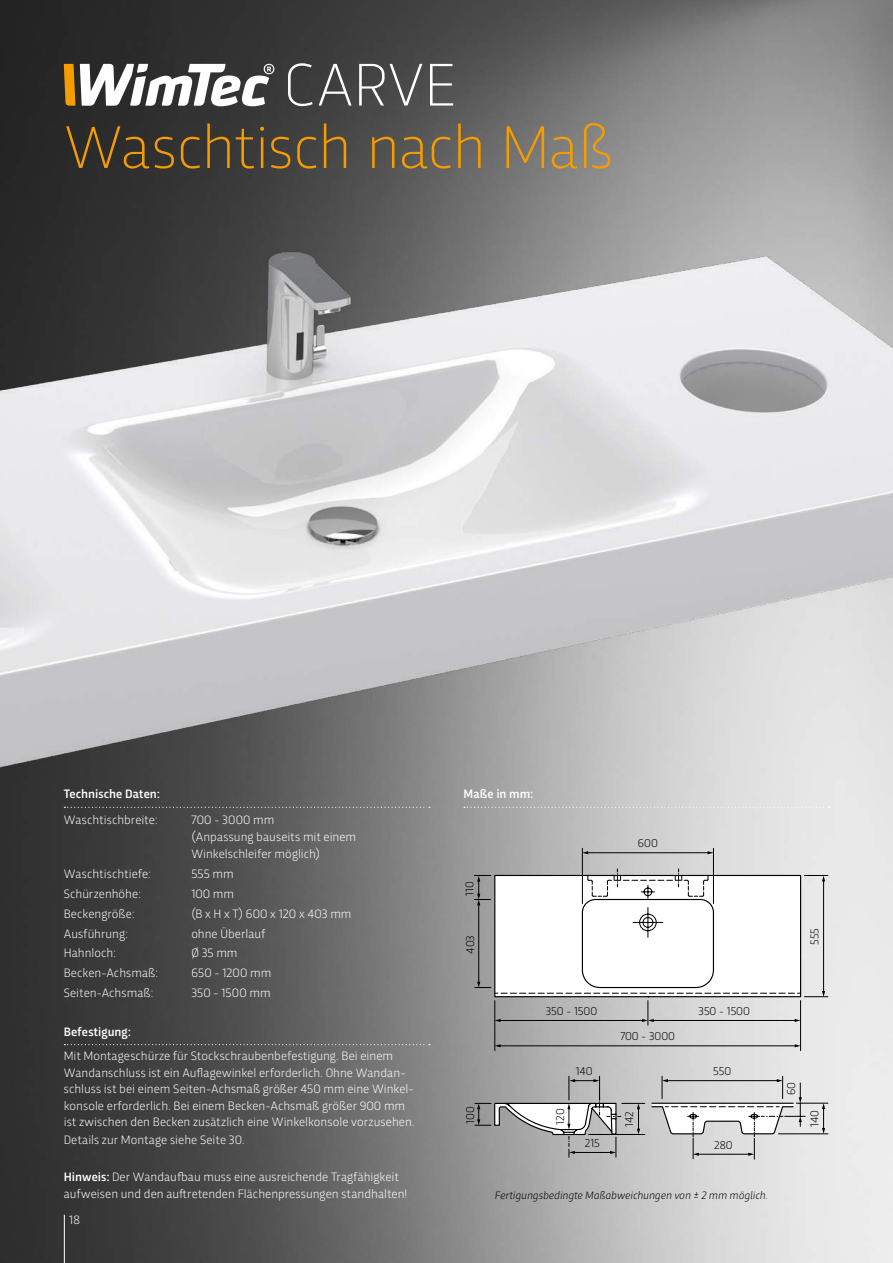
<style>
.page{position:relative;width:893px;height:1263px;background:#fff}
.page>*{position:absolute;margin:0;border:0;box-sizing:border-box;transform-origin:0 0}
.t1{font:200 63px "Trasandina";letter-spacing:-.01em;color:#f59c00}
.t2{font:200 63px "Trasandina";letter-spacing:-.005em;color:#fff}
.t3{font:300 12.75px/16.6px "Trasandina";letter-spacing:.005em;color:#fff}
.t4{font:500 12.75px "Trasandina";letter-spacing:.005em;color:#fff}
.t5{font:300 11.85px "Trasandina";color:#000}
.t6{font:italic 300 11.25px "Trasandina";letter-spacing:.005em;color:#000}
.s1{font-weight:500}
</style>
<div class="page">
<img style="left:0;top:0;width:893px;height:1263px">
<svg style="left:64px;top:807px;width:366px;height:1px"></svg>
<svg style="left:64px;top:1044px;width:366px;height:1px"></svg>
<img style="left:0;top:217px;width:893px;height:575px">
<svg style="left:64px;top:64px;width:210px;height:42px"></svg>
<svg style="left:464px;top:807px;width:366px;height:1px"></svg>
<hr style="left:495px;top:1000px;width:1px;height:50px;background:#000">
<hr style="left:800px;top:1000px;width:1px;height:50px;background:#000">
<hr style="left:499px;top:1045px;width:297px;height:1px;background:#000">
<svg style="left:495px;top:1044px;width:6px;height:3px"></svg>
<svg style="left:795px;top:1044px;width:6px;height:3px"></svg>
<hr style="left:796px;top:1103px;width:32px;height:1px;background:#000">
<hr style="left:778px;top:1133px;width:50px;height:1px;background:#000">
<svg style="left:822px;top:1103px;width:3px;height:31px"></svg>
<hr style="left:582px;top:848px;width:1px;height:55px;background:#000">
<hr style="left:713px;top:848px;width:1px;height:55px;background:#000">
<hr style="left:587px;top:852px;width:122px;height:1px;background:#000">
<svg style="left:582px;top:851px;width:6px;height:3px"></svg>
<svg style="left:708px;top:851px;width:5px;height:3px"></svg>
<svg style="left:475px;top:1076px;width:330px;height:83px"></svg>
<svg style="left:474px;top:869px;width:354px;height:156px"></svg>
<hr style="left:64px;top:1215px;width:1px;height:48px;background:#fff">
<h1 class="t2" style="left:284px;top:40px;width:173px">CARVE</h1>
<h1 class="t1" style="left:64px;top:103px;width:551px">Waschtisch nach Maß</h1>
<p class="t4" style="left:64px;top:784px;width:97px">Technische Daten:</p>
<p class="t3" style="left:64px;top:810px;width:95px">Waschtischbreite:</p>
<p class="t3" style="left:191px;top:810px;width:166px;line-height:17.2px">700 - 3000 mm<br>(Anpassung bauseits mit einem<br>Winkelschleifer möglich)</p>
<p class="t3" style="left:64px;top:865px;width:89px">Waschtischtiefe:</p>
<p class="t3" style="left:191px;top:865px;width:44px">555 mm</p>
<p class="t3" style="left:64px;top:884px;width:79px">Schürzenhöhe:</p>
<p class="t3" style="left:191px;top:884px;width:44px">100 mm</p>
<p class="t3" style="left:64px;top:904px;width:72px">Beckengröße:</p>
<p class="t3" style="left:191px;top:904px;width:162px">(B x H x T) 600 x 120 x 403 mm</p>
<p class="t3" style="left:64px;top:924px;width:66px">Ausführung:</p>
<p class="t3" style="left:191px;top:924px;width:75px">ohne Überlauf</p>
<p class="t3" style="left:64px;top:944px;width:54px">Hahnloch:</p>
<p class="t3" style="left:191px;top:944px;width:48px">Ø 35 mm</p>
<p class="t3" style="left:64px;top:964px;width:96px">Becken-Achsmaß:</p>
<p class="t3" style="left:191px;top:964px;width:81px">650 - 1200 mm</p>
<p class="t3" style="left:64px;top:983px;width:91px">Seiten-Achsmaß:</p>
<p class="t3" style="left:191px;top:983px;width:81px">350 - 1500 mm</p>
<p class="t4" style="left:64px;top:1022px;width:68px">Befestigung:</p>
<p class="t3" style="left:64px;top:1047px;width:352px">Mit Montageschürze für Stockschraubenbefestigung. Bei einem Wandanschluss ist ein Auflagewinkel erforderlich. Ohne Wandan&shy;schluss ist bei einem Seiten-Achsmaß größer 450 mm eine Winkel&shy;konsole erforderlich. Bei einem Becken-Achsmaß größer 900 mm ist zwischen den Becken zusätzlich eine Winkelkonsole vorzusehen.<br>Details zur Montage siehe Seite 30.</p>
<p class="t3" style="left:64px;top:1167px;width:345px;line-height:17.2px"><span class="s1">Hinweis:</span> Der Wandaufbau muss eine ausreichende Tragfähigkeit aufweisen und den auftretenden Flächenpressungen standhalten!</p>
<p class="t3" style="left:69px;top:1210px;width:12px">18</p>
<p class="t4" style="left:463px;top:784px;width:71px">Maße in mm:</p>
<p class="t5" style="left:461px;top:896px;width:16px;rotate:-90deg">110</p>
<p class="t5" style="left:462px;top:954px;width:20px;rotate:-90deg">403</p>
<p class="t5" style="left:638px;top:835px;width:21px">600</p>
<p class="t5" style="left:546px;top:1003px;width:53px">350 - 1500</p>
<p class="t5" style="left:699px;top:1003px;width:53px">350 - 1500</p>
<p class="t5" style="left:620px;top:1028px;width:56px">700 - 3000</p>
<p class="t5" style="left:576px;top:1062px;width:18px">140</p>
<p class="t5" style="left:713px;top:1062px;width:20px">550</p>
<p class="t5" style="left:806px;top:945px;width:18px;rotate:-90deg">555</p>
<p class="t5" style="left:783px;top:1095px;width:15px;rotate:-90deg">60</p>
<p class="t5" style="left:462px;top:1124px;width:19px;rotate:-90deg">100</p>
<p class="t5" style="left:621px;top:1127px;width:17px;rotate:-90deg">142</p>
<p class="t5" style="left:806px;top:1127px;width:18px;rotate:-90deg">140</p>
<p class="t5" style="left:552px;top:1124px;width:18px;rotate:-90deg">120</p>
<p class="t5" style="left:585px;top:1135px;width:16px">215</p>
<p class="t5" style="left:714px;top:1137px;width:20px">280</p>
<p class="t6" style="left:495px;top:1187px;width:274px">Fertigungsbedingte Maßabweichungen von ± 2 mm möglich.</p>
</div>
